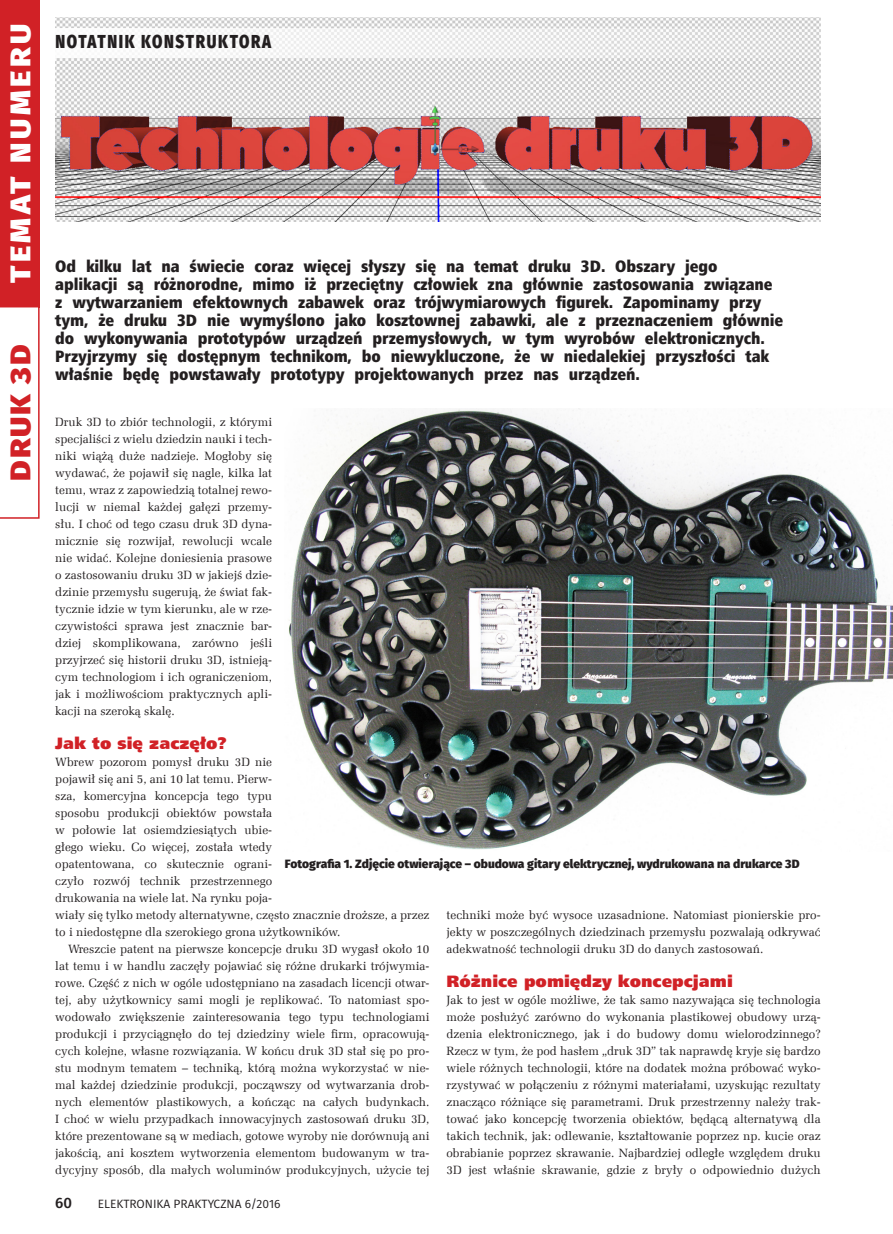
<style>
.page{position:relative;width:893px;height:1234px;background:#fff}
.page>*{position:absolute;margin:0;border:0;box-sizing:border-box;transform-origin:0 0}
._4_Podpis{font:800 28.5px "Fira Sans";letter-spacing:.11em;color:#fff;scale:1.1 1}
._4_Podpis-2{font:800 28.5px "Fira Sans";color:#d12126;scale:1.1 1}
.t1{font:800 18.75px "Fira Sans";letter-spacing:.11em;color:#231f20;scale:.8 1}
._2_Lead_kurs{font:16.5px/18px "Humnst 777 X Blk Cn EU";letter-spacing:-.005em;color:#231f20}
._3_Srodtytul_kurs{font:16.5px "Humnst 777 X Blk EU";color:#d12126}
.t2{font:500 15px "Fira Sans";color:#231f20}
._1_Body{font:12px/17px "Zapf Ellipt EU";color:#231f20;text-align:justify}
._4_Podpis-3{font:800 12px "Fira Sans";color:#231f20}
.t3{font:12px "Fira Sans";color:#231f20}
</style>
<div class="page">
<img style="left:55px;top:17px;width:766px;height:205px">
<svg style="left:55px;top:28px;width:766px;height:29px;fill:#f4f4f4"></svg>
<div style="left:0;top:0;width:40px;height:307px;background:#d12126"></div>
<svg style="left:0;top:307px;width:40px;height:211px"></svg>
<img style="left:288px;top:408px;width:605px;height:442px">
<p class="_4_Podpis" style="left:1px;top:283px;width:237px;rotate:-90deg">TEMAT NUMERU</p>
<p class="_4_Podpis-2" style="left:1px;top:480px;width:125px;rotate:-90deg">DRUK 3D</p>
<p class="t1" style="left:55px;top:28px;width:271px">NOTATNIK KONSTRUKTORA</p>
<p class="_2_Lead_kurs" style="left:55px;top:257px;width:730px">Od kilku lat na świecie coraz więcej słyszy się na temat druku 3D. Obszary jego aplikacji są różnorodne, mimo iż przeciętny człowiek zna głównie zastosowania związane z wytwarzaniem efektownych zabawek oraz trójwymiarowych figurek. Zapominamy przy tym, że druku 3D nie wymyślono jako kosztownej zabawki, ale z przeznaczeniem głównie do wykonywania prototypów urządzeń przemysłowych, w tym wyrobów elektronicznych.<br>Przyjrzymy się dostępnym technikom, bo niewykluczone, że w niedalekiej przyszłości tak właśnie będę powstawały prototypy projektowanych przez nas urządzeń.</p>
<p class="_1_Body" style="left:55px;top:413px;width:218px">Druk 3D to zbiór technologii, z którymi specjaliści z wielu dziedzin nauki i tech&shy;niki wiążą duże nadzieje. Mogłoby się wydawać, że pojawił się nagle, kilka lat temu, wraz z zapowiedzią totalnej rewo&shy;lucji w niemal każdej gałęzi przemy&shy;słu. I choć od tego czasu druk 3D dyna&shy;micznie się rozwijał, rewolucji wcale nie widać. Kolejne doniesienia prasowe o zastosowaniu druku 3D w jakiejś dzie&shy;dzinie przemysłu sugerują, że świat fak&shy;tycznie idzie w tym kierunku, ale w rze&shy;czywistości sprawa jest znacznie bar&shy;dziej skomplikowana, zarówno jeśli przyjrzeć się historii druku 3D, istnieją&shy;cym technologiom i ich ograniczeniom, jak i możliwościom praktycznych apli&shy;kacji na szeroką skalę.</p>
<p class="_3_Srodtytul_kurs" style="left:55px;top:732px;width:173px">Jak to się zaczęło?</p>
<p class="_1_Body" style="left:55px;top:753px;width:376px;text-align:left">Wbrew pozorom pomysł druku 3D nie<br>pojawił się ani 5, ani 10 lat temu. Pierw-<br>sza, komercyjna koncepcja tego typu<br>sposobu produkcji obiektów powstała<br>w połowie lat osiemdziesiątych ubie-<br>głego wieku. Co więcej, została wtedy<br>opatentowana, co skutecznie ograni-<br>czyło rozwój technik przestrzennego<br>drukowania na wiele lat. Na rynku poja-<br>wiały się tylko metody alternatywne, często znacznie droższe, a przez to i niedostępne dla szerokiego grona użytkowników.</p>
<p class="_1_Body" style="left:55px;top:940px;width:376px;text-indent:13px">Wreszcie patent na pierwsze koncepcje druku 3D wygasł około 10 lat temu i w handlu zaczęły pojawiać się różne drukarki trójwymia&shy;rowe. Część z nich w ogóle udostępniano na zasadach licencji otwar&shy;tej, aby użytkownicy sami mogli je replikować. To natomiast spo&shy;wodowało zwiększenie zainteresowania tego typu technologiami produkcji i przyciągnęło do tej dziedziny wiele firm, opracowują&shy;cych kolejne, własne rozwiązania. W końcu druk 3D stał się po pro&shy;stu modnym tematem – techniką, którą można wykorzystać w nie&shy;mal każdej dziedzinie produkcji, począwszy od wytwarzania drob&shy;nych elementów plastikowych, a kończąc na całych budynkach.<br>I choć w wielu przypadkach innowacyjnych zastosowań druku 3D, które prezentowane są w mediach, gotowe wyroby nie dorównują ani jakością, ani kosztem wytworzenia elementom budowanym w tra&shy;dycyjny sposób, dla małych woluminów produkcyjnych, użycie tej</p>
<p class="_4_Podpis-3" style="left:285px;top:855px;width:516px">Fotografia 1. Zdjęcie otwierające – obudowa gitary elektrycznej, wydrukowana na drukarce 3D</p>
<p class="_1_Body" style="left:446px;top:906px;width:376px">techniki może być wysoce uzasadnione. Natomiast pionierskie pro&shy;jekty w poszczególnych dziedzinach przemysłu pozwalają odkrywać adekwatność technologii druku 3D do danych zastosowań.</p>
<p class="_3_Srodtytul_kurs" style="left:446px;top:970px;width:288px">Różnice pomiędzy koncepcjami</p>
<p class="_1_Body" style="left:446px;top:991px;width:376px">Jak to jest w ogóle możliwe, że tak samo nazywająca się technologia może posłużyć zarówno do wykonania plastikowej obudowy urzą&shy;dzenia elektronicznego, jak i do budowy domu wielorodzinnego?<br>Rzecz w tym, że pod hasłem „druk 3D” tak naprawdę kryje się bardzo wiele różnych technologii, które na dodatek można próbować wyko&shy;rzystywać w połączeniu z różnymi materiałami, uzyskując rezultaty znacząco różniące się parametrami. Druk przestrzenny należy trak&shy;tować jako koncepcję tworzenia obiektów, będącą alternatywą dla takich technik, jak: odlewanie, kształtowanie poprzez np. kucie oraz obrabianie poprzez skrawanie. Najbardziej odległe względem druku 3D jest właśnie skrawanie, gdzie z bryły o odpowiednio dużych</p>
<p class="t2" style="left:55px;top:1192px;width:18px">60</p>
<p class="t3" style="left:98px;top:1195px;width:184px">ELEKTRONIKA PRAKTYCZNA 6/2016</p>
</div>
